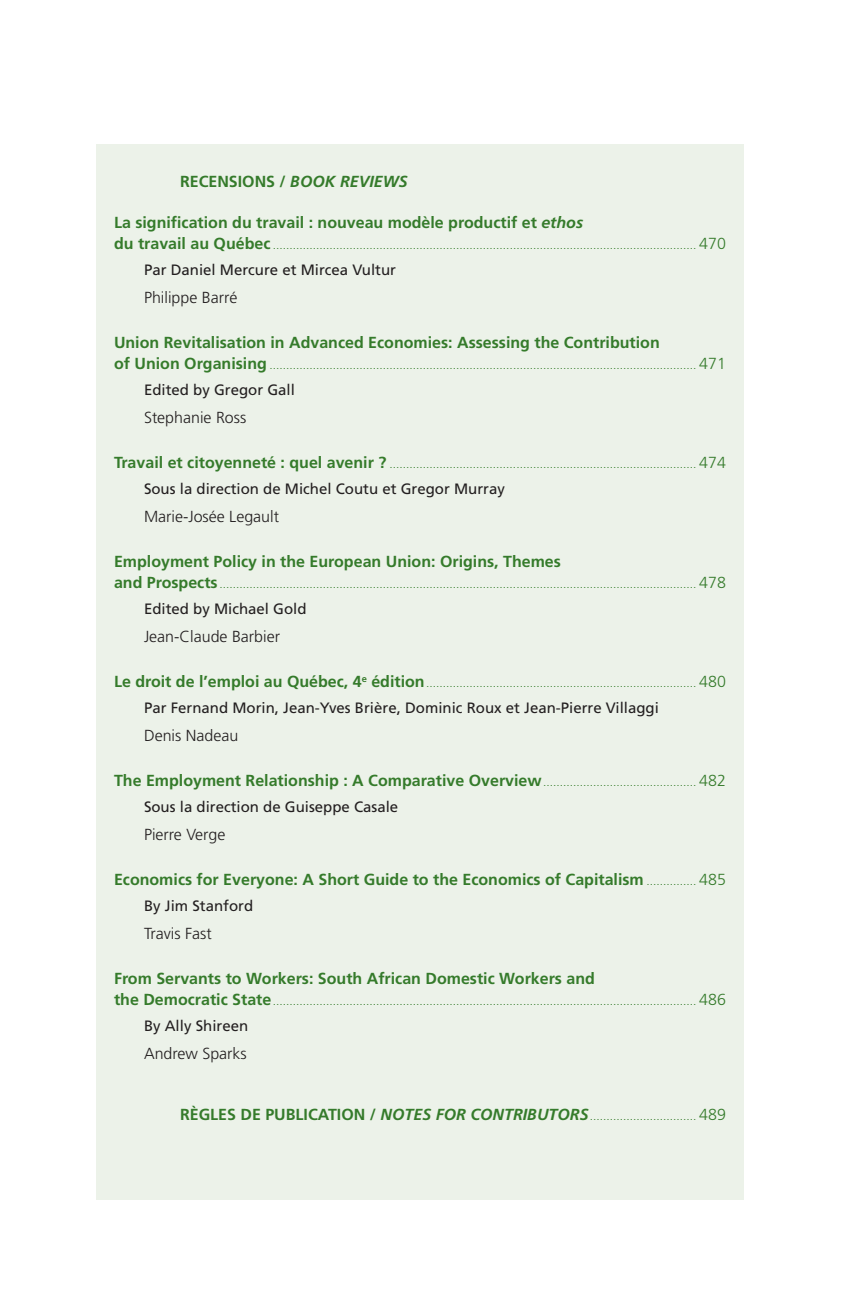
<style>
.page{position:relative;width:864px;height:1296px;background:#fff}
.page>*{position:absolute;margin:0;border:0;box-sizing:border-box;transform-origin:0 0}
.tm_1{font:700 16px "Frutiger";color:#357b2b}
.tm_2{font:300 16px "Frutiger";color:#231f20}
.tm_articles{font:700 16px "Frutiger";color:#357b2b}
.tm_edited_by{font:15px "Frutiger";color:#231f20}
.tm_1-2{font:300 12px "Frutiger";color:#357b2b}
.tm_articles-2{font:300 12px "Frutiger";color:#357b2b}
.s1{font-style:italic}
.s2{font-weight:700;font-size:16px}
.s3{font-size:16px}
.s4{font-weight:300;font-size:12px}
.s5{font-weight:300}
.s6{font-weight:700;font-style:italic;font-size:16px}
</style>
<div class="page">
<div style="left:96px;top:144px;width:648px;height:1056px;background:#ecf2e9"></div>
<p class="tm_articles" style="left:180px;top:172px;width:229px">Recensions / <span class="s1">BOOK REVIEWS</span></p>
<p class="tm_1" style="left:114px;top:213px;width:471px">La signification du travail : nouveau modèle productif et <span class="s1">ETHOS</span></p>
<p class="tm_1-2" style="left:114px;top:238px;width:613px"><span class="s2">du travail au Québec</span> ............................................................................................................................... <span class="s3">470</span></p>
<p class="tm_edited_by" style="left:144px;top:261px;width:254px">Par Daniel Mercure et Mircea Vultur</p>
<p class="tm_2" style="left:144px;top:289px;width:95px">Philippe Barré</p>
<p class="tm_1" style="left:114px;top:333px;width:547px">Union Revitalisation in Advanced Economies: Assessing the Contribution</p>
<p class="tm_1-2" style="left:114px;top:358px;width:613px"><span class="s2">of Union Organising</span> ................................................................................................................................ <span class="s3">471</span></p>
<p class="tm_edited_by" style="left:144px;top:381px;width:152px">Edited by Gregor Gall</p>
<p class="tm_2" style="left:144px;top:409px;width:104px">Stephanie Ross</p>
<p class="tm_1-2" style="left:114px;top:457px;width:613px"><span class="s2">Travail et citoyenneté : quel avenir ?</span> ............................................................................................ <span class="s3">474</span></p>
<p class="tm_edited_by" style="left:144px;top:480px;width:362px">Sous la direction de Michel Coutu et Gregor Murray</p>
<p class="tm_2" style="left:144px;top:508px;width:137px">Marie-Josée Legault</p>
<p class="tm_1" style="left:114px;top:552px;width:448px">Employment Policy in the European Union: Origins, Themes</p>
<p class="tm_1-2" style="left:114px;top:577px;width:613px"><span class="s2">and Prospects</span>............................................................................................................................................... <span class="s3">478</span></p>
<p class="tm_edited_by" style="left:144px;top:600px;width:164px">Edited by Michael Gold</p>
<p class="tm_2" style="left:144px;top:628px;width:138px">Jean-Claude Barbier</p>
<p class="tm_1-2" style="left:114px;top:676px;width:613px"><span class="s2">Le droit de l’emploi au Québec, 4</span><sup>e</sup> <span class="s2">édition</span>................................................................................. <span class="s3">480</span></p>
<p class="tm_edited_by" style="left:144px;top:699px;width:516px">Par Fernand Morin, Jean-Yves Brière, Dominic Roux et Jean-Pierre Villaggi</p>
<p class="tm_2" style="left:144px;top:727px;width:96px">Denis Nadeau</p>
<p class="tm_1" style="left:114px;top:771px;width:613px">The Employment Relationship : A Comparative Overview<span class="s4">..............................................</span> <span class="s5">482</span></p>
<p class="tm_edited_by" style="left:144px;top:798px;width:256px">Sous la direction de Guiseppe Casale</p>
<p class="tm_2" style="left:144px;top:826px;width:83px">Pierre Verge</p>
<p class="tm_1" style="left:114px;top:870px;width:613px">Economics for Everyone: A Short Guide to the Economics of Capitalism <span class="s4">...............</span> <span class="s5">485</span></p>
<p class="tm_edited_by" style="left:144px;top:897px;width:111px">By Jim Stanford</p>
<p class="tm_2" style="left:144px;top:925px;width:69px">Travis Fast</p>
<p class="tm_1" style="left:114px;top:969px;width:482px">From Servants to Workers: South African Domestic Workers and</p>
<p class="tm_1-2" style="left:114px;top:994px;width:613px"><span class="s2">the Democratic State</span>............................................................................................................................... <span class="s3">486</span></p>
<p class="tm_edited_by" style="left:144px;top:1017px;width:106px">By Ally Shireen</p>
<p class="tm_2" style="left:144px;top:1045px;width:104px">Andrew Sparks</p>
<p class="tm_articles-2" style="left:180px;top:1109px;width:547px"><span class="s2">Règles de publication /</span> <span class="s6">NOTES FOR CONTRIBUTORS</span>................................ <span class="s3">489</span></p>
</div>
